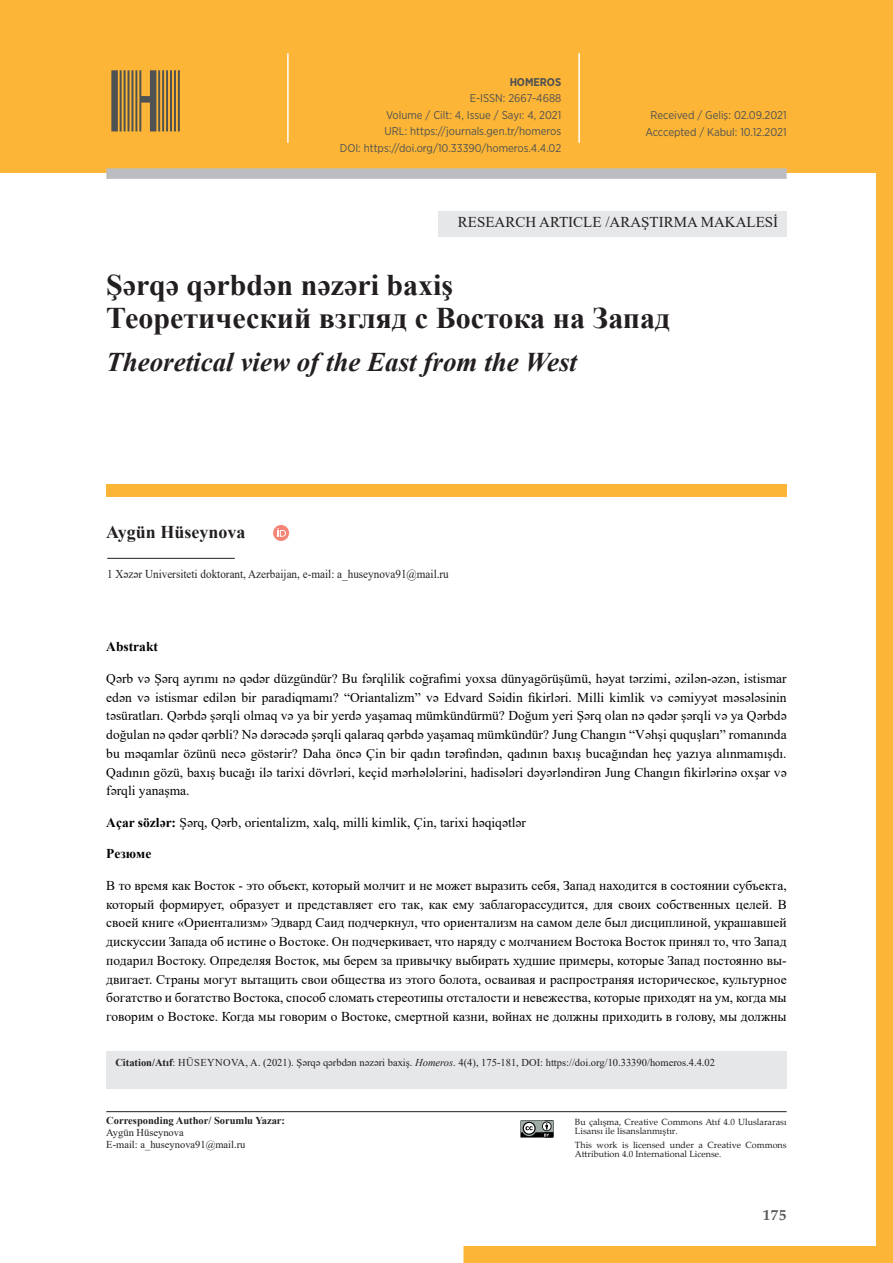
<style>
.page{position:relative;width:893px;height:1263px;background:#fff}
.page>*{position:absolute;margin:0;border:0;box-sizing:border-box;transform-origin:0 0}
.t1{font:69px "Atlas";color:#4f5252}
.t2{font:700 30px/33px "Times New Roman";color:#231f20}
.t3{font:italic 700 27px "Times New Roman";color:#231f20}
.t4{font:700 18px "Times New Roman";color:#231f20}
.t5{font:15px "Times New Roman";color:#231f20}
.t6{font:700 15px "Palatino";color:#57585a}
.t7{font:13.5px/18.8px "Times New Roman";color:#000;text-align:justify}
.t8{font:700 13.5px "Times New Roman";color:#000}
.t9{font:12px "Times New Roman";color:#231f20;scale:.93 1}
.t10{font:11.25px/16.5px "Gotham Narrow";color:#4f5252;text-align:center}
.t11{font:700 11.25px "Gotham Narrow";color:#4f5252}
.t12{font:10.5px/12px "Times New Roman";color:#231f20}
.t13{font:700 10.5px "Times New Roman";color:#231f20}
.t14{font:9px/9px "Palatino Linotype";color:#231f20}
.s1{font-weight:700}
.s2{font-style:italic}
</style>
<div class="page">
<svg style="left:463px;top:173px;width:430px;height:1090px"></svg>
<div style="left:0;top:0;width:893px;height:173px;background:#fcb536"></div>
<div style="left:106px;top:484px;width:681px;height:13px;background:#fcb536"></div>
<hr style="left:287px;top:53px;width:2px;height:90px;background:#fff">
<hr style="left:578px;top:53px;width:2px;height:90px;background:#fff">
<div style="left:106px;top:168px;width:681px;height:11px;background:#bcbdc0"></div>
<hr style="left:106px;top:1111px;width:681px;height:1px;background:#231f20">
<div style="left:438px;top:211px;width:349px;height:26px;background:#e6e7e9"></div>
<div style="left:106px;top:1052px;width:681px;height:37px;background:#e6e7e9"></div>
<hr style="left:107px;top:558px;width:128px;height:1px;background:#231f20">
<div style="left:273px;top:525px;width:16px;height:16px;background:#f48475;border-radius:50%"></div>
<svg style="left:277px;top:528px;width:9px;height:9px"></svg>
<svg style="left:520px;top:1120px;width:34px;height:17px"></svg>
<h1 class="t1" style="left:107px;top:53px;width:80px">H</h1>
<p class="t11" style="left:510px;top:75px;width:53px">HOMEROS</p>
<p class="t10" style="left:340px;top:90px;width:223px;text-align:right">E-ISSN: 2667-4688<br>Volume / Cilt: 4, Issue / Sayı: 4, 2021<br>URL: https://journals.gen.tr/homeros<br>DOI: https://doi.org/10.33390/homeros.4.4.02</p>
<p class="t10" style="left:645px;top:107px;width:143px">Received / Geliş: 02.09.2021<br>Acccepted / Kabul: 10.12.2021</p>
<p class="t5" style="left:458px;top:212px;width:322px">RESEARCH ARTICLE /ARAŞTIRMA MAKALESİ</p>
<h2 class="t2" style="left:106px;top:268px;width:566px">Şərqə qərbdən nəzəri baxiş<br>Теоретический взгляд с Востока на Запад</h2>
<h3 class="t3" style="left:106px;top:343px;width:472px">Theoretical view of the East from the West</h3>
<h3 class="t4" style="left:106px;top:519px;width:141px">Aygün Hüseynova</h3>
<p class="t9" style="left:107px;top:565px;width:369px">1 Xəzər Universiteti doktorant, Azerbaijan, e-mail: a_huseynova91@mail.ru</p>
<p class="t8" style="left:106px;top:637px;width:53px">Abstrakt</p>
<p class="t7" style="left:106px;top:668px;width:682px">Qərb və Şərq ayrımı nə qədər düzgündür? Bu fərqlilik coğrafimi yoxsa dünyagörüşümü, həyat tərzimi, əzilən-əzən, istismar edən və istismar edilən bir paradiqmamı? “Oriantalizm” və Edvard Səidin fikirləri. Milli kimlik və cəmiyyət məsələsinin təsüratları. Qərbdə şərqli olmaq və ya bir yerdə yaşamaq mümkündürmü? Doğum yeri Şərq olan nə qədər şərqli və ya Qərbdə doğulan nə qədər qərbli? Nə dərəcədə şərqli qalaraq qərbdə yaşamaq mümkündür? Jung Changın “Vəhşi ququşları” romanında bu məqamlar özünü necə göstərir? Daha öncə Çin bir qadın tərəfindən, qadının baxış bucağından heç yazıya alınmamışdı.<br>Qadının gözü, baxış bucağı ilə tarixi dövrləri, keçid mərhələlərini, hadisələri dəyərləndirən Jung Changın fikirlərinə oxşar və fərqli yanaşma.</p>
<p class="t7" style="left:106px;top:812px;width:421px"><span class="s1">Açar sözlər:</span> Şərq, Qərb, orientalizm, xalq, milli kimlik, Çin, tarixi həqiqətlər</p>
<p class="t8" style="left:106px;top:844px;width:47px">Резюме</p>
<p class="t7" style="left:106px;top:875px;width:682px">В то время как Восток - это объект, который молчит и не может выразить себя, Запад находится в состоянии субъекта, который формирует, образует и представляет его так, как ему заблагорассудится, для своих собственных целей. В своей книге «Ориентализм» Эдвард Саид подчеркнул, что ориентализм на самом деле был дисциплиной, украшавшей дискуссии Запада об истине о Востоке. Он подчеркивает, что наряду с молчанием Востока Восток принял то, что Запад подарил Востоку. Определяя Восток, мы берем за привычку выбирать худшие примеры, которые Запад постоянно вы&shy;двигает. Страны могут вытащить свои общества из этого болота, осваивая и распространяя историческое, культурное богатство и богатство Востока, способ сломать стереотипы отсталости и невежества, которые приходят на ум, когда мы говорим о Востоке. Когда мы говорим о Востоке, смертной казни, войнах не должны приходить в голову, мы должны</p>
<p class="t12" style="left:115px;top:1056px;width:601px"><span class="s1">Citation/Atıf</span>: HÜSEYNOVA, A. (2021). Şərqə qərbdən nəzəri baxiş. <span class="s2">Homeros</span>. 4(4), 175-181, DOI: https://doi.org/10.33390/homeros.4.4.02</p>
<p class="t13" style="left:106px;top:1113px;width:180px">Corresponding Author/ Sorumlu Yazar:</p>
<p class="t12" style="left:106px;top:1126px;width:141px">Aygün Hüseynova<br>E-mail: a_huseynova91@mail.ru</p>
<p class="t14" style="left:575px;top:1117px;width:213px">Bu çalışma, Creative Commons Atıf 4.0 Uluslararası<br>Lisansı ile lisanslanmıştır.</p>
<p class="t14" style="left:575px;top:1140px;width:213px">This work is licensed under a Creative Commons<br>Attribution 4.0 International License.</p>
<p class="t6" style="left:763px;top:1202px;width:25px">175</p>
</div>
